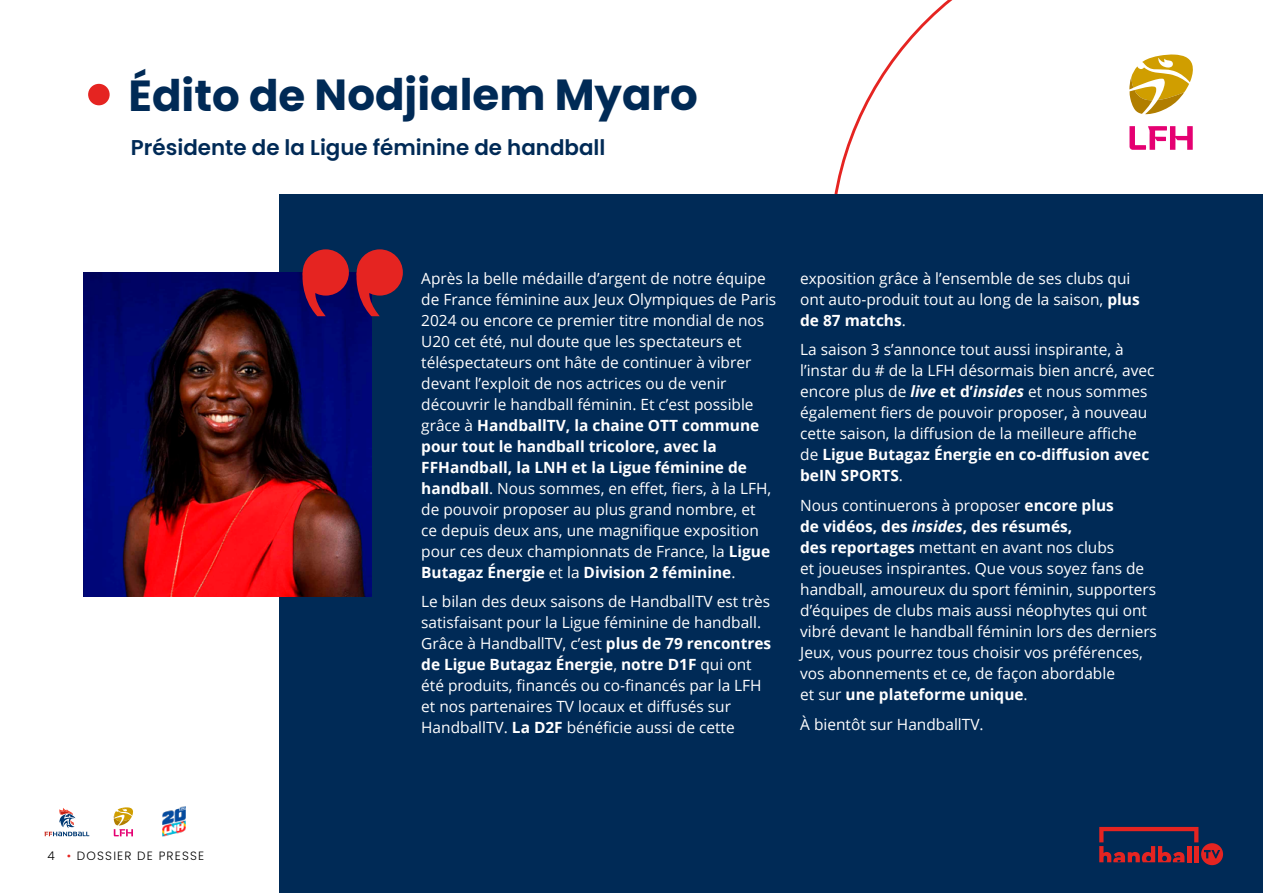
<style>
.page{position:relative;width:1263px;height:893px;background:#fff}
.page>*{position:absolute;margin:0;border:0;box-sizing:border-box;transform-origin:0 0}
.t1{font:700 43.5px "Poppins";color:#002a56}
.t2{font:600 21.45px "Poppins";color:#002a56}
.t3{font:15.45px/21px "Open Sans";color:#fff}
.t4{font:300 12px "Poppins";letter-spacing:.1em;color:#000}
.s1{font-weight:700}
.s2{font-weight:700;font-style:italic}
.s3{color:#e52421}
</style>
<div class="page">
<div style="left:280px;top:194px;width:983px;height:699px;background:#002a56"></div>
<img style="left:83px;top:272px;width:288px;height:325px">
<div style="left:88px;top:84px;width:22px;height:21px;background:#e52421;border-radius:50%"></div>
<svg style="left:1129px;top:54px;width:64px;height:96px"></svg>
<div style="left:303px;top:249px;width:46px;height:47px;background:#e52421;border-radius:50%"></div>
<svg style="left:300px;top:269px;width:33px;height:47px"></svg>
<div style="left:357px;top:249px;width:46px;height:47px;background:#e52421;border-radius:50%"></div>
<svg style="left:354px;top:269px;width:33px;height:47px"></svg>
<svg style="left:1099px;top:827px;width:124px;height:38px"></svg>
<hr style="left:1187px;top:846px;width:4px;height:16px;background:#e52421">
<hr style="left:1194px;top:846px;width:4px;height:16px;background:#e52421">
<svg style="left:44px;top:808px;width:45px;height:28px"></svg>
<svg style="left:113px;top:807px;width:20px;height:29px"></svg>
<img style="left:162px;top:807px;width:23px;height:29px">
<h1 class="t1" style="left:129px;top:70px;width:571px">Édito de Nodjialem Myaro</h1>
<h2 class="t2" style="left:131px;top:135px;width:476px">Présidente de la Ligue féminine de handball</h2>
<p class="t3" style="left:421px;top:267px;width:356px">Après la belle médaille d’argent de notre équipe de France féminine aux Jeux Olympiques de Paris 2024 ou encore ce premier titre mondial de nos U20 cet été, nul doute que les spectateurs et téléspectateurs ont hâte de continuer à vibrer devant l’exploit de nos actrices ou de venir découvrir le handball féminin. Et c’est possible grâce à <span class="s1">HandballTV, la chaine OTT commune pour tout le handball tricolore, avec la FFHandball, la LNH et la Ligue féminine de handball</span>. Nous sommes, en effet, fiers, à la LFH, de pouvoir proposer au plus grand nombre, et<br>ce depuis deux ans, une magnifique exposition pour ces deux championnats de France, la <span class="s1">Ligue Butagaz Énergie</span> et la <span class="s1">Division 2 féminine</span>.</p>
<p class="t3" style="left:421px;top:591px;width:352px">Le bilan des deux saisons de HandballTV est très satisfaisant pour la Ligue féminine de handball.<br>Grâce à HandballTV, c’est <span class="s1">plus de 79 rencontres de Ligue Butagaz Énergie</span>, <span class="s1">notre D1F</span> qui ont été produits, financés ou co-financés par la LFH et nos partenaires TV locaux et diffusés sur HandballTV. <span class="s1">La D2F</span> bénéficie aussi de cette</p>
<p class="t3" style="left:800px;top:267px;width:341px">exposition grâce à l’ensemble de ses clubs qui ont auto-produit tout au long de la saison, <span class="s1">plus de 87 matchs</span>.</p>
<p class="t3" style="left:800px;top:339px;width:356px">La saison 3 s’annonce tout aussi inspirante, à l’instar du # de la LFH désormais bien ancré, avec encore plus de <span class="s2">live</span> <span class="s1">et d’</span><span class="s2">insides</span> et nous sommes également fiers de pouvoir proposer, à nouveau cette saison, la diffusion de la meilleure affiche de <span class="s1">Ligue Butagaz Énergie en co-diffusion avec beIN SPORTS</span>.</p>
<p class="t3" style="left:800px;top:494px;width:358px">Nous continuerons à proposer <span class="s1">encore plus<br>de vidéos, des</span> <span class="s2">insides</span><span class="s1">, des résumés,<br>des reportages</span> mettant en avant nos clubs<br>et joueuses inspirantes. Que vous soyez fans de handball, amoureux du sport féminin, supporters d’équipes de clubs mais aussi néophytes qui ont vibré devant le handball féminin lors des derniers Jeux, vous pourrez tous choisir vos préférences, vos abonnements et ce, de façon abordable<br>et sur <span class="s1">une plateforme unique</span>.</p>
<p class="t3" style="left:800px;top:713px;width:185px">À bientôt sur HandballTV.</p>
<p class="t4" style="left:48px;top:848px;width:158px">4 <span class="s3">•</span> DOSSIER DE PRESSE</p>
</div>
